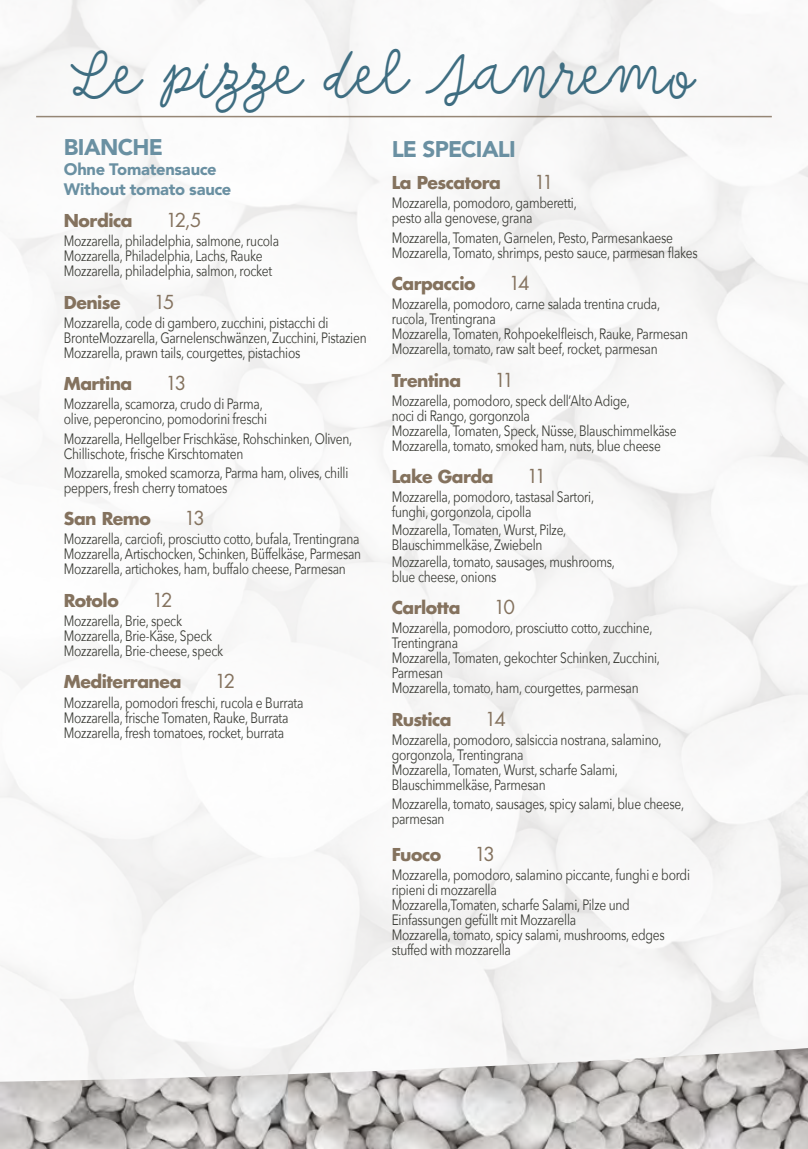
<style>
.page{position:relative;width:808px;height:1149px;background:#fff}
.page>*{position:absolute;margin:0;border:0;box-sizing:border-box;transform-origin:0 0}
.t1{font:700 54px "Savethe Date Script";letter-spacing:-.015em;color:#3e6d81;scale:.85 1}
.t2{font:900 22.5px "Avenir LT Std";letter-spacing:-.03em;color:#6a90a2}
.t3{font:18.75px "Futura Std";letter-spacing:-.13em;color:#84725e}
.t4{font:700 17.25px "Futura Std";letter-spacing:-.025em;color:#84725e}
.t5{font:900 16.5px/19.8px "Avenir LT Std";letter-spacing:-.015em;color:#6a90a2}
.t6{font:15px/15px "Avenir Next";letter-spacing:-.02em;color:#393a34;scale:.8 1}
</style>
<div class="page">
<img style="left:0;top:1046px;width:808px;height:102px">
<hr style="left:36px;top:116px;width:736px;height:1px;background:#84725e">
<h1 class="t1" style="left:70px;top:37px;width:738px">Le pizze del Sanremo</h1>
<h2 class="t2" style="left:64px;top:134px;width:84px">Bianche</h2>
<p class="t5" style="left:64px;top:159px;width:169px">Ohne Tomatensauce<br>Without tomato sauce</p>
<p class="t4" style="left:64px;top:209px;width:70px">Nordica</p>
<p class="t3" style="left:166px;top:208px;width:37px">12,5</p>
<p class="t6" style="left:64px;top:233px;width:271px">Mozzarella, philadelphia, salmone, rucola<br>Mozzarella, Philadelphia, Lachs, Rauke<br>Mozzarella, philadelphia, salmon, rocket</p>
<p class="t4" style="left:64px;top:290px;width:58px">Denise</p>
<p class="t3" style="left:154px;top:289px;width:22px">15</p>
<p class="t6" style="left:64px;top:314px;width:380px">Mozzarella, code di gambero, zucchini, pistacchi di<br>BronteMozzarella, Garnelenschwänzen, Zucchini, Pistazien<br>Mozzarella, prawn tails, courgettes, pistachios</p>
<p class="t4" style="left:64px;top:372px;width:70px">Martina</p>
<p class="t3" style="left:166px;top:371px;width:22px">13</p>
<p class="t6" style="left:64px;top:396px;width:256px">Mozzarella, scamorza, crudo di Parma, olive, peperoncino, pomodorini freschi</p>
<p class="t6" style="left:64px;top:430px;width:362px">Mozzarella, Hellgelber Frischkäse, Rohschinken, Oliven,<br>Chillischote, frische Kirschtomaten</p>
<p class="t6" style="left:64px;top:464px;width:357px">Mozzarella, smoked scamorza, Parma ham, olives, chilli peppers, fresh cherry tomatoes</p>
<p class="t4" style="left:64px;top:507px;width:89px">San Remo</p>
<p class="t3" style="left:184px;top:506px;width:22px">13</p>
<p class="t6" style="left:64px;top:531px;width:373px;text-align:justify">Mozzarella, carciofi, prosciutto cotto, bufala, Trentingrana Mozzarella, Artischocken, Schinken, Büffelkäse, Parmesan Mozzarella, artichokes, ham, buffalo cheese, Parmesan</p>
<p class="t4" style="left:64px;top:588px;width:57px">Rotolo</p>
<p class="t3" style="left:152px;top:587px;width:22px">12</p>
<p class="t6" style="left:64px;top:612px;width:201px">Mozzarella, Brie, speck<br>Mozzarella, Brie-Käse, Speck<br>Mozzarella, Brie-cheese, speck</p>
<p class="t4" style="left:64px;top:670px;width:119px">Mediterranea</p>
<p class="t3" style="left:215px;top:669px;width:22px">12</p>
<p class="t6" style="left:64px;top:694px;width:301px">Mozzarella, pomodori freschi, rucola e Burrata<br>Mozzarella, frische Tomaten, Rauke, Burrata<br>Mozzarella, fresh tomatoes, rocket, burrata</p>
<h2 class="t2" style="left:392px;top:135px;width:126px">Le Speciali</h2>
<p class="t4" style="left:392px;top:171px;width:111px">La Pescatora</p>
<p class="t3" style="left:534px;top:170px;width:21px">11</p>
<p class="t6" style="left:392px;top:195px;width:233px">Mozzarella, pomodoro, gamberetti, pesto alla genovese, grana</p>
<p class="t6" style="left:392px;top:229px;width:384px">Mozzarella, Tomaten, Garnelen, Pesto, Parmesankaese<br>Mozzarella, Tomato, shrimps, pesto sauce, parmesan flakes</p>
<p class="t4" style="left:392px;top:272px;width:85px">Carpaccio</p>
<p class="t3" style="left:509px;top:271px;width:22px">14</p>
<p class="t6" style="left:392px;top:296px;width:372px">Mozzarella, pomodoro, carne salada trentina cruda, rucola, Trentingrana<br>Mozzarella, Tomaten, Rohpoekelfleisch, Rauke, Parmesan Mozzarella, tomato, raw salt beef, rocket, parmesan</p>
<p class="t4" style="left:392px;top:368px;width:71px">Trentina</p>
<p class="t3" style="left:494px;top:367px;width:21px">11</p>
<p class="t6" style="left:392px;top:392px;width:358px">Mozzarella, pomodoro, speck dell’Alto Adige,<br>noci di Rango, gorgonzola<br>Mozzarella, Tomaten, Speck, Nüsse, Blauschimmelkäse Mozzarella, tomato, smoked ham, nuts, blue cheese</p>
<p class="t4" style="left:392px;top:465px;width:103px">Lake Garda</p>
<p class="t3" style="left:527px;top:464px;width:21px">11</p>
<p class="t6" style="left:392px;top:489px;width:254px">Mozzarella, pomodoro, tastasal Sartori, funghi, gorgonzola, cipolla</p>
<p class="t6" style="left:392px;top:521px;width:220px">Mozzarella, Tomaten, Wurst, Pilze,<br>Blauschimmelkäse, Zwiebeln</p>
<p class="t6" style="left:392px;top:553px;width:281px">Mozzarella, tomato, sausages, mushrooms, blue cheese, onions</p>
<p class="t4" style="left:392px;top:596px;width:70px">Carlotta</p>
<p class="t3" style="left:494px;top:595px;width:23px">10</p>
<p class="t6" style="left:392px;top:619px;width:337px">Mozzarella, pomodoro, prosciutto cotto, zucchine, Trentingrana<br>Mozzarella, Tomaten, gekochter Schinken, Zucchini, Parmesan<br>Mozzarella, tomato, ham, courgettes, parmesan</p>
<p class="t4" style="left:392px;top:707px;width:61px">Rustica</p>
<p class="t3" style="left:485px;top:706px;width:22px">14</p>
<p class="t6" style="left:392px;top:731px;width:339px">Mozzarella, pomodoro, salsiccia nostrana, salamino, gorgonzola, Trentingrana<br>Mozzarella, Tomaten, Wurst, scharfe Salami, Blauschimmelkäse, Parmesan</p>
<p class="t6" style="left:392px;top:795px;width:367px">Mozzarella, tomato, sausages, spicy salami, blue cheese, parmesan</p>
<p class="t4" style="left:392px;top:842px;width:51px">Fuoco</p>
<p class="t3" style="left:474px;top:841px;width:22px">13</p>
<p class="t6" style="left:392px;top:866px;width:374px">Mozzarella, pomodoro, salamino piccante, funghi e bordi ripieni di mozzarella<br>Mozzarella,Tomaten, scharfe Salami, Pilze und Einfassungen gefüllt mit Mozzarella<br>Mozzarella, tomato, spicy salami, mushrooms, edges stuffed with mozzarella</p>
</div>
